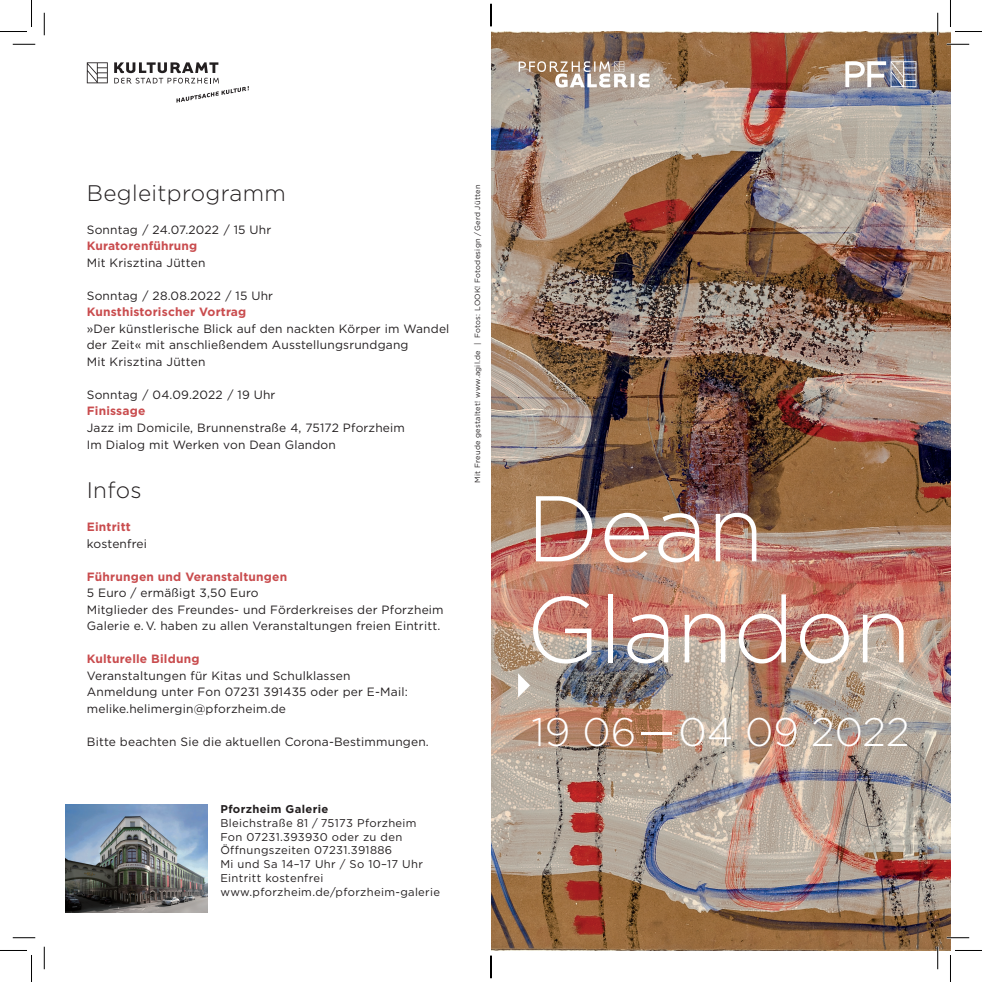
<style>
.page{position:relative;width:982px;height:982px;background:#fff}
.page>*{position:absolute;margin:0;border:0;box-sizing:border-box;transform-origin:0 0}
.t1{font:300 93.15px/100.9px "Gotham HTF";color:#fff}
.t2{font:300 39.9px "Gotham HTF";color:#fff}
.t3{font:300 22.5px "Gotham HTF";letter-spacing:.015em;color:#231f20}
.t4{font:12px/16.5px "Gotham HTF";letter-spacing:.015em;color:#231f20}
.t5{font:700 12px "Gotham HTF";letter-spacing:.015em;color:#c94c4e}
.t6{font:11.25px/14px "Gotham HTF";letter-spacing:.03em;color:#231f20}
.t7{font:700 11.25px "Gotham HTF";letter-spacing:.03em;color:#231f20}
.t8{font:7.5px "Gotham HTF";letter-spacing:.03em;color:#231f20}
</style>
<div class="page">
<img style="left:66px;top:804px;width:141px;height:108px">
<svg style="left:87px;top:62px;width:21px;height:21px"></svg>
<svg style="left:114px;top:62px;width:135px;height:41px"></svg>
<img style="left:491px;top:31px;width:459px;height:919px">
<svg style="left:518px;top:673px;width:12px;height:24px"></svg>
<svg style="left:845px;top:61px;width:71px;height:26px"></svg>
<svg style="left:518px;top:61px;width:131px;height:26px"></svg>
<hr style="left:946px;top:43px;width:23px;height:2px;background:#fff">
<hr style="left:946px;top:936px;width:23px;height:2px;background:#fff">
<hr style="left:936px;top:13px;width:2px;height:22px;background:#fff">
<hr style="left:936px;top:946px;width:2px;height:23px;background:#fff">
<svg style="left:13px;top:44px;width:22px;height:1px"></svg>
<svg style="left:946px;top:44px;width:23px;height:1px"></svg>
<svg style="left:13px;top:937px;width:22px;height:1px"></svg>
<svg style="left:946px;top:937px;width:23px;height:1px"></svg>
<svg style="left:44px;top:13px;width:1px;height:22px"></svg>
<svg style="left:44px;top:946px;width:1px;height:23px"></svg>
<svg style="left:937px;top:13px;width:1px;height:22px"></svg>
<svg style="left:937px;top:946px;width:1px;height:23px"></svg>
<svg style="left:0;top:0;width:32px;height:32px"></svg>
<svg style="left:0;top:950px;width:32px;height:31px"></svg>
<svg style="left:950px;top:0;width:31px;height:32px"></svg>
<svg style="left:950px;top:950px;width:31px;height:31px"></svg>
<svg style="left:490px;top:4px;width:2px;height:22px"></svg>
<svg style="left:490px;top:955px;width:2px;height:23px"></svg>
<h3 class="t3" style="left:87px;top:181px;width:200px">Begleitprogramm</h3>
<p class="t4" style="left:87px;top:221px;width:186px">Sonntag / 24.07.2022 / 15 Uhr</p>
<p class="t5" style="left:87px;top:239px;width:112px">Kuratorenführung</p>
<p class="t4" style="left:87px;top:254px;width:120px">Mit Krisztina Jütten</p>
<p class="t4" style="left:87px;top:287px;width:188px">Sonntag / 28.08.2022 / 15 Uhr</p>
<p class="t5" style="left:87px;top:305px;width:161px">Kunsthistorischer Vortrag</p>
<p class="t4" style="left:87px;top:320px;width:364px">»Der künstlerische Blick auf den nackten Körper im Wandel der Zeit« mit anschließendem Ausstellungsrundgang<br>Mit Krisztina Jütten</p>
<p class="t4" style="left:87px;top:386px;width:190px">Sonntag / 04.09.2022 / 19 Uhr</p>
<p class="t5" style="left:87px;top:404px;width:60px">Finissage</p>
<p class="t4" style="left:87px;top:419px;width:320px">Jazz im Domicile, Brunnenstraße 4, 75172 Pforzheim<br>Im Dialog mit Werken von Dean Glandon</p>
<h3 class="t3" style="left:87px;top:478px;width:56px">Infos</h3>
<p class="t5" style="left:87px;top:520px;width:45px">Eintritt</p>
<p class="t4" style="left:87px;top:535px;width:62px">kostenfrei</p>
<p class="t5" style="left:87px;top:569px;width:202px">Führungen und Veranstaltungen</p>
<p class="t4" style="left:87px;top:584px;width:358px">5 Euro / ermäßigt 3,50 Euro<br>Mitglieder des Freundes- und Förderkreises der Pforzheim<br>Galerie e. V. haben zu allen Veranstaltungen freien Eintritt.</p>
<p class="t5" style="left:87px;top:652px;width:114px">Kulturelle Bildung</p>
<p class="t4" style="left:87px;top:667px;width:322px">Veranstaltungen für Kitas und Schulklassen<br>Anmeldung unter Fon 07231 391435 oder per E-Mail: melike.helimergin@pforzheim.de</p>
<p class="t4" style="left:87px;top:733px;width:343px">Bitte beachten Sie die aktuellen Corona-Bestimmungen.</p>
<p class="t7" style="left:220px;top:802px;width:109px">Pforzheim Galerie</p>
<p class="t6" style="left:220px;top:815px;width:221px">Bleichstraße 81 / 75173 Pforzheim<br>Fon 07231.393930 oder zu den<br>Öffnungszeiten 07231.391886<br>Mi und Sa 14–17 Uhr / So 10–17 Uhr<br>Eintritt kostenfrei www.pforzheim.de/pforzheim-galerie</p>
<p class="t8" style="left:473px;top:482px;width:299px;rotate:-90deg">Mit Freude gestaltet! www.agil.de | Fotos: LOOK! Fotodesign / Gerd Jütten</p>
<h1 class="t1" style="left:526px;top:477px;width:386px">Dean<br>Glandon</h1>
<h2 class="t2" style="left:531px;top:709px;width:379px">19 06–04 09 2022</h2>
</div>
